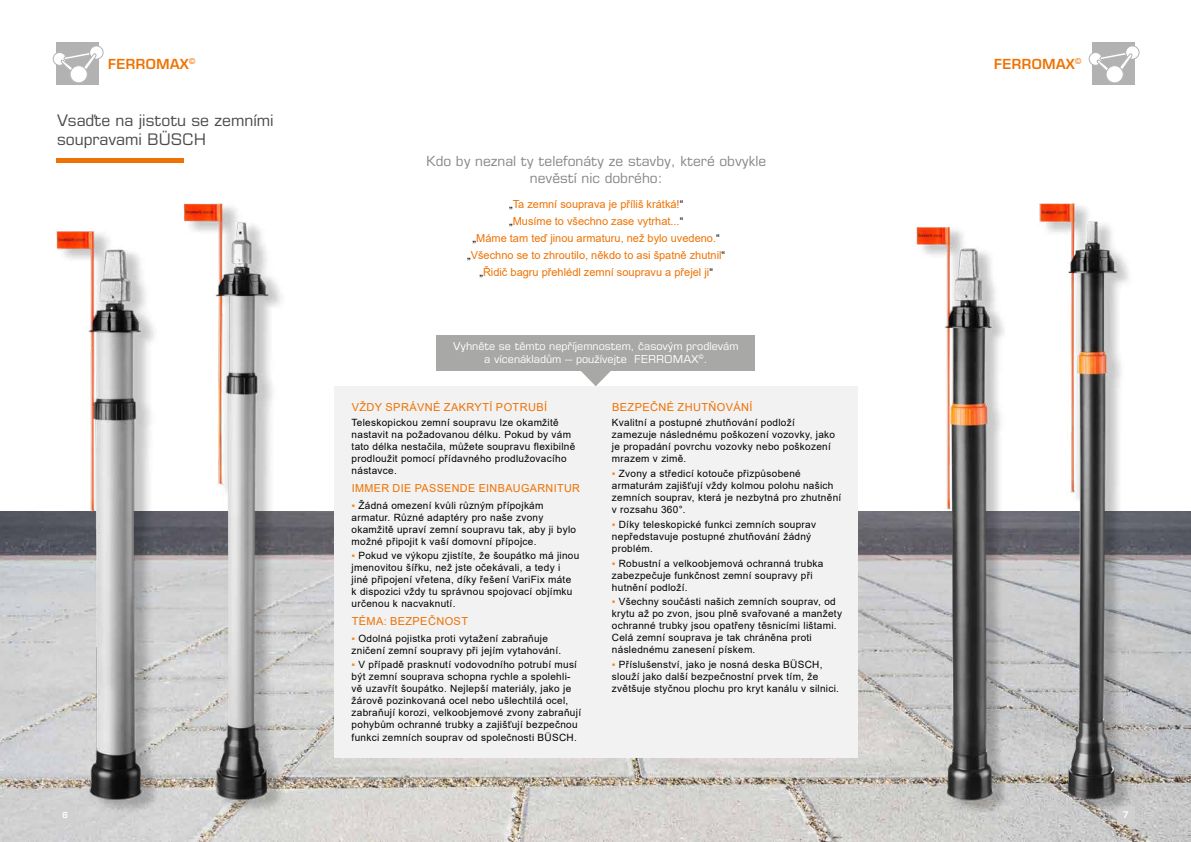
<style>
.page{position:relative;width:1191px;height:842px;background:#fff}
.page>*{position:absolute;margin:0;border:0;box-sizing:border-box;transform-origin:0 0}
.t1{font:16px/19.2px "Eurostile LT Pro";color:#4a4a49}
.t2{font:14px/16.8px "Eurostile LT Pro";color:#878787;text-align:center}
.t3{font:600 14px "Eurostile LT Std";letter-spacing:-.005em;color:#ee7203}
.t4{font:11px/16.8px "Arial";color:#ee7203;text-align:center}
.t5{font:11px "Arial";letter-spacing:.035em;color:#ee7203}
.t6{font:11px/13.2px "Eurostile LT Pro";color:#fff;text-align:center}
.t7{font:10px/12px "Arial";letter-spacing:.03em;color:#000}
.t8{font:600 9px "Eurostile";color:#fff}
.t9{font:600 8px "Eurostile";color:#fff}
.s1{color:#000}
.s2{color:#f18825}
</style>
<div class="page">
<hr style="left:57px;top:159px;width:127px;height:4px;background:#ee7203">
<img style="left:0;top:512px;width:1191px;height:330px">
<img style="left:911px;top:227px;width:101px;height:598px">
<img style="left:50px;top:203px;width:241px;height:624px">
<img style="left:1032px;top:203px;width:102px;height:624px">
<div style="left:334px;top:386px;width:524px;height:372px;background:#f2f2f2"></div>
<svg style="left:580px;top:370px;width:31px;height:16px"></svg>
<div style="left:437px;top:335px;width:318px;height:35px;background:#a8a8a7"></div>
<div style="left:57px;top:43px;width:42px;height:42px;background:#b3b2b2"></div>
<div style="left:53px;top:52px;width:13px;height:13px;background:#fff;border-radius:50%"></div>
<div style="left:53px;top:52px;width:13px;height:14px;border:1px solid #b3b2b2;border-radius:50%"></div>
<div style="left:69px;top:65px;width:19px;height:19px;background:#b5b4b4;border:1px solid #b3b2b2;border-radius:50%"></div>
<div style="left:90px;top:46px;width:13px;height:13px;background:#fff;border-radius:50%"></div>
<div style="left:89px;top:46px;width:14px;height:13px;border:1px solid #b3b2b2;border-radius:50%"></div>
<svg style="left:60px;top:50px;width:37px;height:24px"></svg>
<div style="left:70px;top:65px;width:18px;height:18px;background:#fff;border:1px solid #b3b2b2;border-radius:50%"></div>
<div style="left:1092px;top:43px;width:42px;height:42px;background:#b3b2b2"></div>
<div style="left:1089px;top:52px;width:13px;height:13px;background:#fff;border-radius:50%"></div>
<div style="left:1088px;top:52px;width:14px;height:14px;border:1px solid #b3b2b2;border-radius:50%"></div>
<div style="left:1105px;top:65px;width:19px;height:19px;background:#b5b4b4;border:1px solid #b3b2b2;border-radius:50%"></div>
<div style="left:1125px;top:46px;width:14px;height:13px;background:#fff;border-radius:50%"></div>
<div style="left:1125px;top:46px;width:14px;height:13px;border:1px solid #b3b2b2;border-radius:50%"></div>
<svg style="left:1095px;top:50px;width:37px;height:24px"></svg>
<div style="left:1105px;top:65px;width:18px;height:18px;background:#fff;border:1px solid #b3b2b2;border-radius:50%"></div>
<h2 class="t3" style="left:108px;top:55px;width:89px">FERROMAX<sup>©</sup></h2>
<h1 class="t1" style="left:57px;top:110px;width:218px">Vsaďte na jistotu se zemními soupravami BÜSCH</h1>
<h2 class="t2" style="left:426px;top:152px;width:341px">Kdo by neznal ty telefonáty ze stavby, které obvykle nevěstí nic dobrého:</h2>
<p class="t4" style="left:467px;top:196px;width:260px"><span class="s1">„</span>Ta zemní souprava je příliš krátká!<span class="s1">“<br>„</span>Musíme to všechno zase vytrhat...<span class="s1">“<br>„</span>Máme tam teď jinou armaturu, než bylo uvedeno.<span class="s1">“ „</span>Všechno se to zhroutilo, někdo to asi špatně zhutnil<span class="s1">“ „</span>Řidič bagru přehlédl zemní soupravu a přejel ji<span class="s1">“</span></p>
<p class="t6" style="left:453px;top:339px;width:287px">Vyhněte se těmto nepříjemnostem, časovým prodlevám a vícenákladům – používejte FERROMAX<sup>©</sup>.</p>
<p class="t5" style="left:352px;top:400px;width:197px">VŽDY SPRÁVNÉ ZAKRYTÍ POTRUBÍ</p>
<p class="t7" style="left:351px;top:416px;width:225px">Teleskopickou zemní soupravu lze okamžitě nastavit na požadovanou délku. Pokud by vám tato délka nestačila, můžete soupravu flexibilně prodloužit pomocí přídavného prodlužovacího nástavce.</p>
<p class="t5" style="left:352px;top:481px;width:230px">IMMER DIE PASSENDE EINBAUGARNITUR</p>
<p class="t7" style="left:351px;top:499px;width:226px"><span class="s2">▪</span> Žádná omezení kvůli různým přípojkám armatur. Různé adaptéry pro naše zvony okamžitě upraví zemní soupravu tak, aby ji bylo možné připojit k vaší domovní přípojce.</p>
<p class="t7" style="left:351px;top:549px;width:229px"><span class="s2">▪</span> Pokud ve výkopu zjistíte, že šoupátko má jinou jmenovitou šířku, než jste očekávali, a tedy i<br>jiné připojení vřetena, díky řešení VariFix máte<br>k dispozici vždy tu správnou spojovací objímku určenou k nacvaknutí.</p>
<p class="t5" style="left:352px;top:613px;width:118px">TÉMA: BEZPEČNOST</p>
<p class="t7" style="left:351px;top:632px;width:211px"><span class="s2">▪</span> Odolná pojistka proti vytažení zabraňuje zničení zemní soupravy při jejím vytahování.</p>
<p class="t7" style="left:351px;top:658px;width:231px"><span class="s2">▪</span> V případě prasknutí vodovodního potrubí musí být zemní souprava schopna rychle a spolehli&shy;vě uzavřít šoupátko. Nejlepší materiály, jako je žárově pozinkovaná ocel nebo ušlechtilá ocel, zabraňují korozi, velkoobjemové zvony zabraňují pohybům ochranné trubky a zajišťují bezpečnou</p>
<p class="t7" style="left:351px;top:731px;width:227px">funkci zemních souprav od společnosti BÜSCH.</p>
<p class="t5" style="left:612px;top:400px;width:142px">BEZPEČNÉ ZHUTŇOVÁNÍ</p>
<p class="t7" style="left:612px;top:416px;width:225px">Kvalitní a postupné zhutňování podloží zamezuje následnému poškození vozovky, jako je propadání povrchu vozovky nebo poškození mrazem v zimě.</p>
<p class="t7" style="left:612px;top:467px;width:231px"><span class="s2">▪</span> Zvony a středicí kotouče přizpůsobené armaturám zajišťují vždy kolmou polohu našich zemních souprav, která je nezbytná pro zhutnění v rozsahu 360°.</p>
<p class="t7" style="left:612px;top:518px;width:206px"><span class="s2">▪</span> Díky teleskopické funkci zemních souprav nepředstavuje postupné zhutňování žádný problém.</p>
<p class="t7" style="left:612px;top:557px;width:213px"><span class="s2">▪</span> Robustní a velkoobjemová ochranná trubka zabezpečuje funkčnost zemní soupravy při hutnění podloží.</p>
<p class="t7" style="left:612px;top:596px;width:232px"><span class="s2">▪</span> Všechny součásti našich zemních souprav, od krytu až po zvon, jsou plně svařované a manžety ochranné trubky jsou opatřeny těsnicími lištami.<br>Celá zemní souprava je tak chráněna proti následnému zanesení pískem.</p>
<p class="t7" style="left:612px;top:659px;width:229px"><span class="s2">▪</span> Příslušenství, jako je nosná deska BÜSCH, slouží jako další bezpečnostní prvek tím, že zvětšuje styčnou plochu pro kryt kanálu v silnici.</p>
<h2 class="t3" style="left:993px;top:55px;width:89px">FERROMAX<sup>©</sup></h2>
<p class="t9" style="left:62px;top:810px;width:7px">6</p>
<p class="t8" style="left:1122px;top:809px;width:8px">7</p>
</div>
